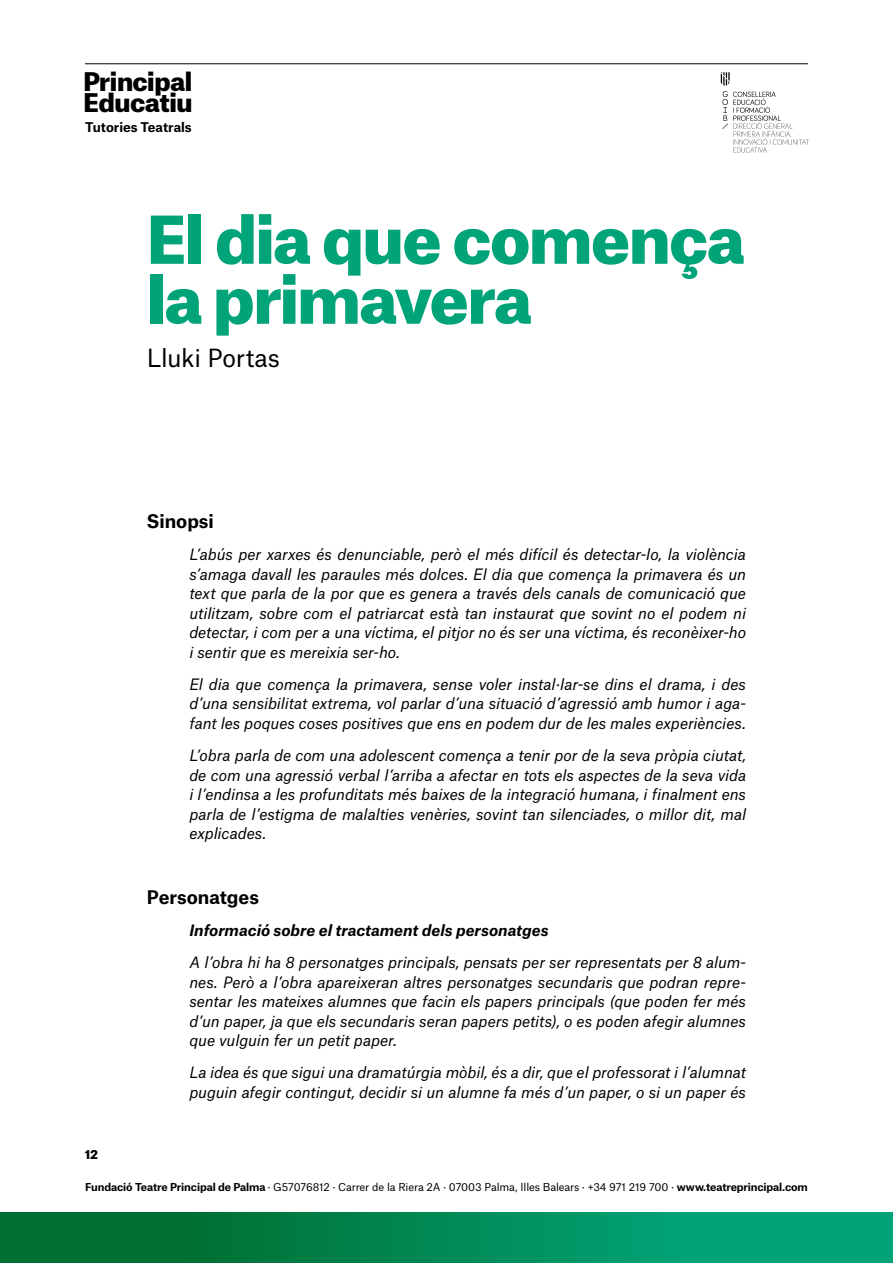
<style>
.page{position:relative;width:893px;height:1263px;background:#fff}
.page>*{position:absolute;margin:0;border:0;box-sizing:border-box;transform-origin:0 0}
.t1{font:900 63px/60px "Atlas Grotesk";letter-spacing:-.025em;color:#00a478}
.t2{font:900 24.6px/21.6px "Atlas Grotesk";letter-spacing:-.015em;color:#000}
.t3{font:24px "Atlas Grotesk";letter-spacing:-.01em;color:#000}
.t4{font:700 18px "Atlas Grotesk";color:#000}
.t5{font:italic 15px/19.5px "Atlas Grotesk";letter-spacing:-.005em;color:#000;text-align:justify}
.t6{font:italic 700 15px "Atlas Grotesk";letter-spacing:.005em;color:#000}
.t7{font:700 12.9px "Atlas Grotesk";color:#000}
.t8{font:900 12px "Atlas Grotesk";color:#000}
.t9{font:10.5px "Atlas Grotesk";letter-spacing:-.01em;color:#000}
.s1{font-weight:700}
</style>
<div class="page">
<hr style="left:85px;top:63px;width:723px;height:1px;background:#000">
<div style="left:16px;top:1212px;width:877px;height:51px;background:#00a478"></div>
<div style="left:0;top:1212px;width:735px;height:51px;background:linear-gradient(to right,#006524,#00a478)"></div>
<svg style="left:721px;top:72px;width:88px;height:81px"></svg>
<h2 class="t2" style="left:83px;top:68px;width:111px">Principal<br>Educatiu</h2>
<p class="t7" style="left:85px;top:116px;width:108px">Tutories Teatrals</p>
<h1 class="t1" style="left:147px;top:203px;width:600px">El dia que comença la primavera</h1>
<h3 class="t3" style="left:147px;top:338px;width:135px">Lluki Portas</h3>
<p class="t4" style="left:147px;top:506px;width:69px">Sinopsi</p>
<p class="t5" style="left:189px;top:543px;width:558px">L’abús per xarxes és denunciable, però el més difícil és detectar-lo, la violència s’amaga davall les paraules més dolces. El dia que comença la primavera és un text que parla de la por que es genera a través dels canals de comunicació que utilitzam, sobre com el patriarcat està tan instaurat que sovint no el podem ni detectar, i com per a una víctima, el pitjor no és ser una víctima, és reconèixer-ho i sentir que es mereixia ser-ho.</p>
<p class="t5" style="left:189px;top:673px;width:558px">El dia que comença la primavera, sense voler instal·lar-se dins el drama, i des d’una sensibilitat extrema, vol parlar d’una situació d’agressió amb humor i aga&shy;fant les poques coses positives que ens en podem dur de les males experiències.</p>
<p class="t5" style="left:189px;top:744px;width:558px">L’obra parla de com una adolescent comença a tenir por de la seva pròpia ciutat, de com una agressió verbal l’arriba a afectar en tots els aspectes de la seva vida i l’endinsa a les profunditats més baixes de la integració humana, i finalment ens parla de l’estigma de malalties venèries, sovint tan silenciades, o millor dit, mal explicades.</p>
<p class="t8" style="left:85px;top:1144px;width:15px">12</p>
<p class="t4" style="left:147px;top:882px;width:114px">Personatges</p>
<p class="t6" style="left:189px;top:918px;width:361px">Informació sobre el tractament dels personatges</p>
<p class="t5" style="left:189px;top:951px;width:558px">A l’obra hi ha 8 personatges principals, pensats per ser representats per 8 alum&shy;nes. Però a l’obra apareixeran altres personatges secundaris que podran repre&shy;sentar les mateixes alumnes que facin els papers principals (que poden fer més d’un paper, ja que els secundaris seran papers petits), o es poden afegir alumnes que vulguin fer un petit paper.</p>
<p class="t5" style="left:189px;top:1061px;width:558px">La idea és que sigui una dramatúrgia mòbil, és a dir, que el professorat i l’alumnat puguin afegir contingut, decidir si un alumne fa més d’un paper, o si un paper és</p>
<p class="t9" style="left:85px;top:1178px;width:724px"><span class="s1">Fundació Teatre Principal de Palma</span> · G57076812 · Carrer de la Riera 2A · 07003 Palma, Illes Balears · +34 971 219 700 · <span class="s1">www.teatreprincipal.com</span></p>
</div>
